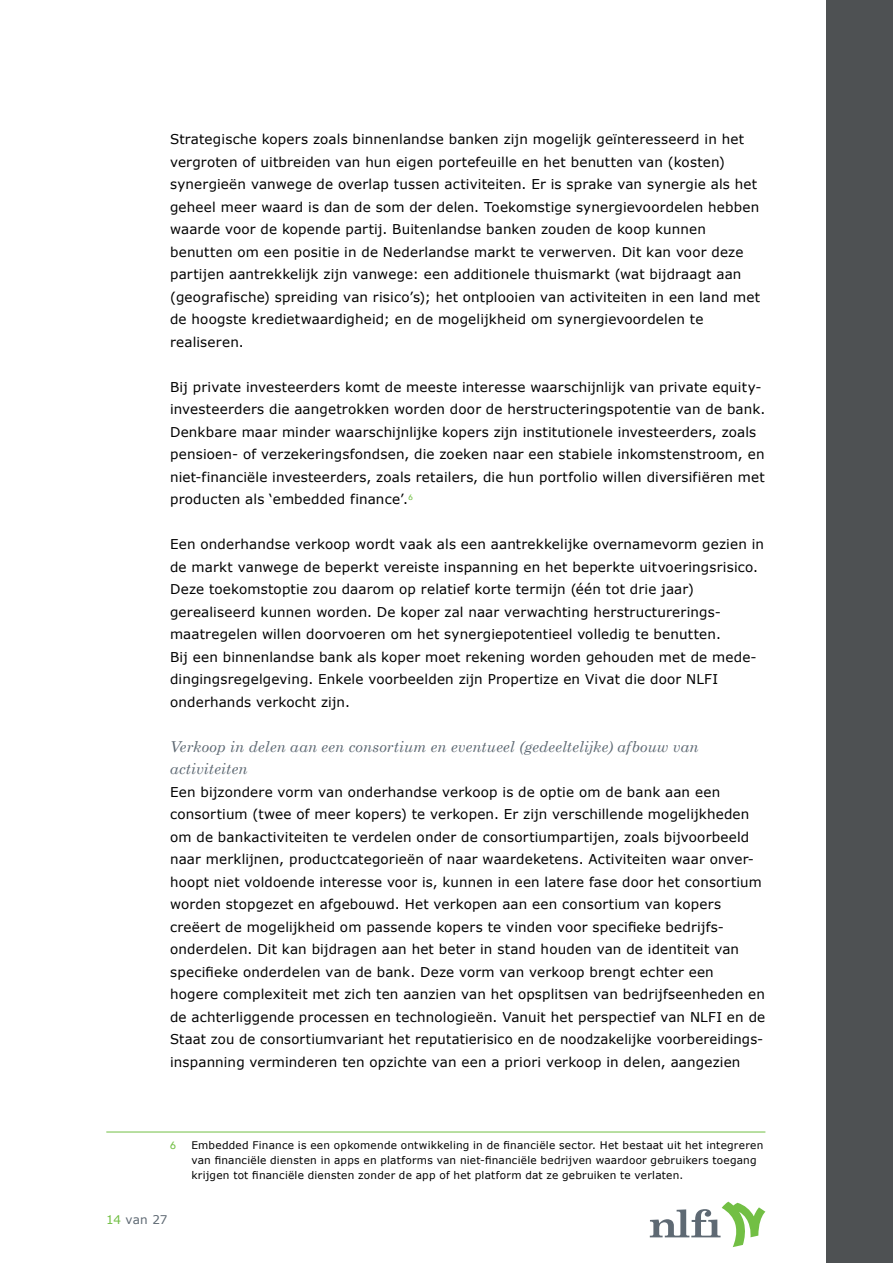
<style>
.page{position:relative;width:893px;height:1263px;background:#fff}
.page>*{position:absolute;margin:0;border:0;box-sizing:border-box;transform-origin:0 0}
.t1{font:italic 15px/22.5px "Century Schoolbook";color:#5e6973}
.t2{font:13.5px/22.5px "Verdana";letter-spacing:.015em;color:#000}
.t3{font:12px "Verdana";letter-spacing:.005em;color:#5e6973}
.t4{font:10.5px/15px "Verdana";letter-spacing:.025em;color:#000}
.t5{font:500 10.5px "Avenir";color:#72bf44}
.s1{color:#72bf44}
</style>
<div class="page">
<div style="left:826px;top:0;width:67px;height:1263px;background:#4e5153"></div>
<svg style="left:650px;top:1201px;width:115px;height:46px"></svg>
<hr style="left:106px;top:1132px;width:659px;height:1px;background:#72bf44">
<p class="t2" style="left:170px;top:128px;width:591px">Strategische kopers zoals binnenlandse banken zijn mogelijk geïnteresseerd in het vergroten of uitbreiden van hun eigen portefeuille en het benutten van (kosten) synergieën vanwege de overlap tussen activiteiten. Er is sprake van synergie als het geheel meer waard is dan de som der delen. Toekomstige synergievoordelen hebben waarde voor de kopende partij. Buitenlandse banken zouden de koop kunnen benutten om een positie in de Nederlandse markt te verwerven. Dit kan voor deze partijen aantrekkelijk zijn vanwege: een additionele thuismarkt (wat bijdraagt aan (geografische) spreiding van risico’s); het ontplooien van activiteiten in een land met de hoogste kredietwaardigheid; en de mogelijkheid om synergievoordelen te realiseren.</p>
<p class="t2" style="left:170px;top:376px;width:597px">Bij private investeerders komt de meeste interesse waarschijnlijk van private equity&shy;investeerders die aangetrokken worden door de herstructeringspotentie van de bank.<br>Denkbare maar minder waarschijnlijke kopers zijn institutionele investeerders, zoals pensioen- of verzekeringsfondsen, die zoeken naar een stabiele inkomstenstroom, en niet-financiële investeerders, zoals retailers, die hun portfolio willen diversifiëren met producten als ‘embedded finance’.<sup>6</sup></p>
<p class="t2" style="left:170px;top:533px;width:596px">Een onderhandse verkoop wordt vaak als een aantrekkelijke overnamevorm gezien in de markt vanwege de beperkt vereiste inspanning en het beperkte uitvoeringsrisico.<br>Deze toekomstoptie zou daarom op relatief korte termijn (één tot drie jaar) gerealiseerd kunnen worden. De koper zal naar verwachting herstructurerings&shy;maatregelen willen doorvoeren om het synergiepotentieel volledig te benutten.<br>Bij een binnenlandse bank als koper moet rekening worden gehouden met de mede&shy;dinging sregelgeving. Enkele voorbeelden zijn Propertize en Vivat die door NLFI onderhands verkocht zijn.</p>
<p class="t1" style="left:170px;top:735px;width:530px">Verkoop in delen aan een consortium en eventueel (gedeeltelijke) afbouw van activiteiten</p>
<p class="t2" style="left:170px;top:781px;width:597px">Een bijzondere vorm van onderhandse verkoop is de optie om de bank aan een consortium (twee of meer kopers) te verkopen. Er zijn verschillende mogelijkheden om de bankactiviteiten te verdelen onder de consortiumpartijen, zoals bijvoorbeeld naar merklijnen, productcategorieën of naar waardeketens. Activiteiten waar onver&shy;hoopt niet voldoende interesse voor is, kunnen in een latere fase door het consortium worden stopgezet en afgebouwd. Het verkopen aan een consortium van kopers creëert de mogelijkheid om passende kopers te vinden voor specifieke bedrijfs&shy;onderdelen. Dit kan bijdragen aan het beter in stand houden van de identiteit van specifieke onderdelen van de bank. Deze vorm van verkoop brengt echter een hogere complexiteit met zich ten aanzien van het opsplitsen van bedrijfseenheden en de achterliggende processen en technologieën. Vanuit het perspectief van NLFI en de Staat zou de consortiumvariant het reputatierisico en de noodzakelijke voorbereidings&shy;inspanning verminderen ten opzichte van een a priori verkoop in delen, aangezien</p>
<p class="t5" style="left:170px;top:1136px;width:7px">6</p>
<p class="t4" style="left:191px;top:1138px;width:574px">Embedded Finance is een opkomende ontwikkeling in de financiële sector. Het bestaat uit het integreren van financiële diensten in apps en platforms van niet-financiële bedrijven waardoor gebruikers toegang krijgen tot financiële diensten zonder de app of het platform dat ze gebruiken te verlaten.</p>
<p class="t3" style="left:106px;top:1212px;width:63px"><span class="s1">14</span> van 27</p>
</div>
